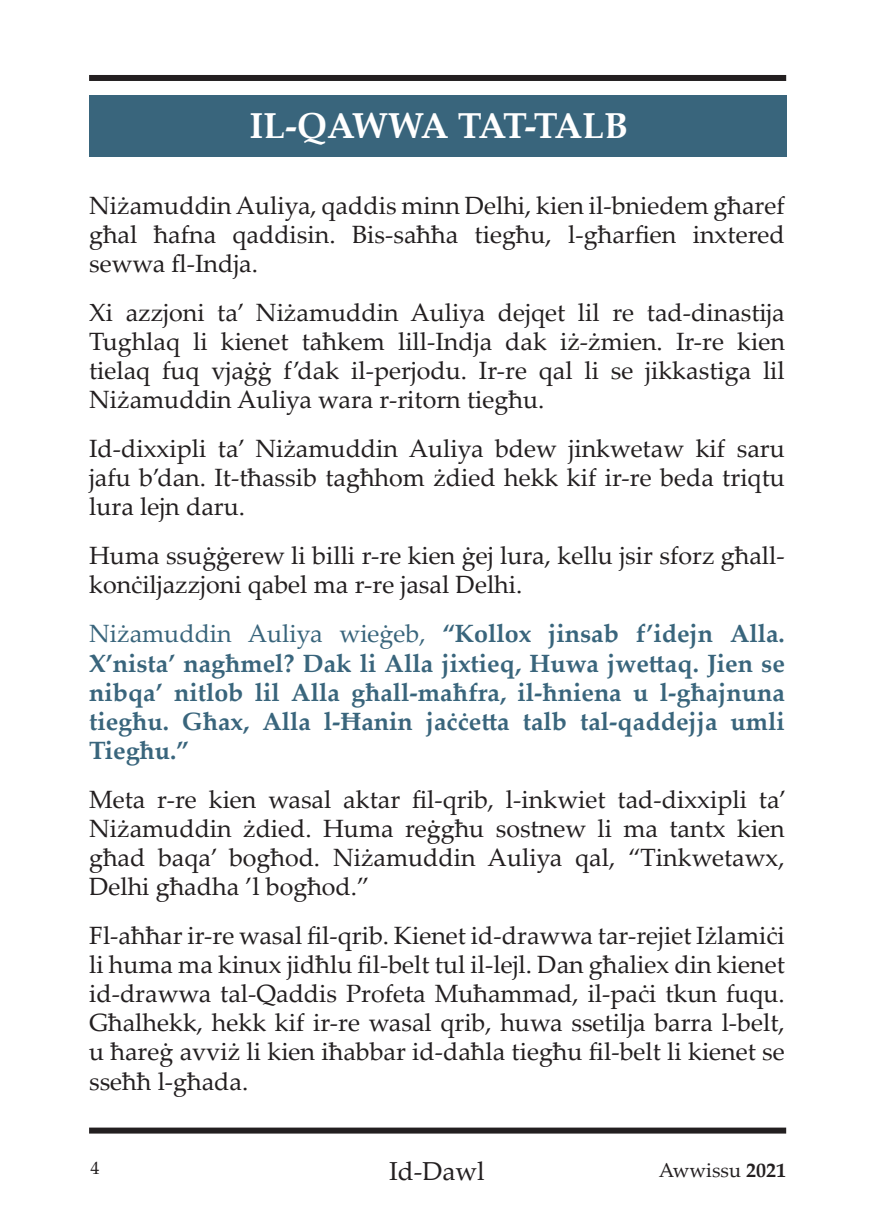
<style>
.page{position:relative;width:874px;height:1225px;background:#fff}
.page>*{position:absolute;margin:0;border:0;box-sizing:border-box;transform-origin:0 0}
.t1{font:700 36px "Palatino Linotype";letter-spacing:-.045em;color:#fff}
.t2{font:26px "Palatino Linotype";color:#231f20}
.t3{font:25px/29px "Palatino Linotype";color:#231f20;text-align:justify}
.t4{font:700 25px/29px "Palatino Linotype";color:#39657c;text-align:justify}
.t5{font:20px "Palatino Linotype";color:#231f20}
.t6{font:18px "Palatino Linotype";color:#231f20}
.s1{font-weight:400}
.s2{font-weight:700}
</style>
<div class="page">
<div style="left:89px;top:75px;width:696px;height:6px;background:#231f20"></div>
<div style="left:89px;top:1127px;width:696px;height:6px;background:#231f20"></div>
<div style="left:89px;top:95px;width:697px;height:62px;background:#39657c"></div>
<h1 class="t1" style="left:249px;top:100px;width:380px">IL-QAWWA TAT-TALB</h1>
<p class="t3" style="left:89px;top:190px;width:697px">Niżamuddin Auliya, qaddis minn Delhi, kien il-bniedem għaref għal ħafna qaddisin. Bis-saħħa tiegħu, l-għarfien inxtered sewwa fl-Indja.</p>
<p class="t3" style="left:89px;top:297px;width:697px">Xi azzjoni ta’ Niżamuddin Auliya dejqet lil re tad-dinastija Tughlaq li kienet taħkem lill-Indja dak iż-żmien. Ir-re kien tielaq fuq vjaġġ f’dak il-perjodu. Ir-re qal li se jikkastiga lil Niżamuddin Auliya wara r-ritorn tiegħu.</p>
<p class="t3" style="left:89px;top:433px;width:697px">Id-dixxipli ta’ Niżamuddin Auliya bdew jinkwetaw kif saru jafu b’dan. It-tħassib tagħhom żdied hekk kif ir-re beda triqtu lura lejn daru.</p>
<p class="t3" style="left:89px;top:540px;width:696px">Huma ssuġġerew li billi r-re kien ġej lura, kellu jsir sforz għall&shy;konċiljazzjoni qabel ma r-re jasal Delhi.</p>
<p class="t4" style="left:89px;top:618px;width:697px"><span class="s1">Niżamuddin Auliya wieġeb,</span> “Kollox jinsab f’idejn Alla.<br>X’nista’ nagħmel? Dak li Alla jixtieq, Huwa jwettaq. Jien se nibqa’ nitlob lil Alla għall-maħfra, il-ħniena u l-għajnuna tiegħu. Għax, Alla l-Ħanin jaċċetta talb tal-qaddejja umli Tiegħu.”</p>
<p class="t3" style="left:89px;top:783px;width:698px">Meta r-re kien wasal aktar fil-qrib, l-inkwiet tad-dixxipli ta’ Niżamuddin żdied. Huma reġgħu sostnew li ma tantx kien għad baqa’ bogħod. Niżamuddin Auliya qal, “Tinkwetawx, Delhi għadha ’l bogħod.”</p>
<p class="t3" style="left:89px;top:919px;width:697px">Fl-aħħar ir-re wasal fil-qrib. Kienet id-drawwa tar-rejiet Iżlamiċi li huma ma kinux jidħlu fil-belt tul il-lejl. Dan għaliex din kienet id-drawwa tal-Qaddis Profeta Muħammad, il-paċi tkun fuqu.<br>Għalhekk, hekk kif ir-re wasal qrib, huwa ssetilja barra l-belt, u ħareġ avviż li kien iħabbar id-daħla tiegħu fil-belt li kienet se sseħħ l-għada.</p>
<p class="t6" style="left:90px;top:1155px;width:10px">4</p>
<p class="t2" style="left:389px;top:1152px;width:97px">Id-Dawl</p>
<p class="t5" style="left:658px;top:1156px;width:129px">Awwissu <span class="s2">2021</span></p>
</div>
